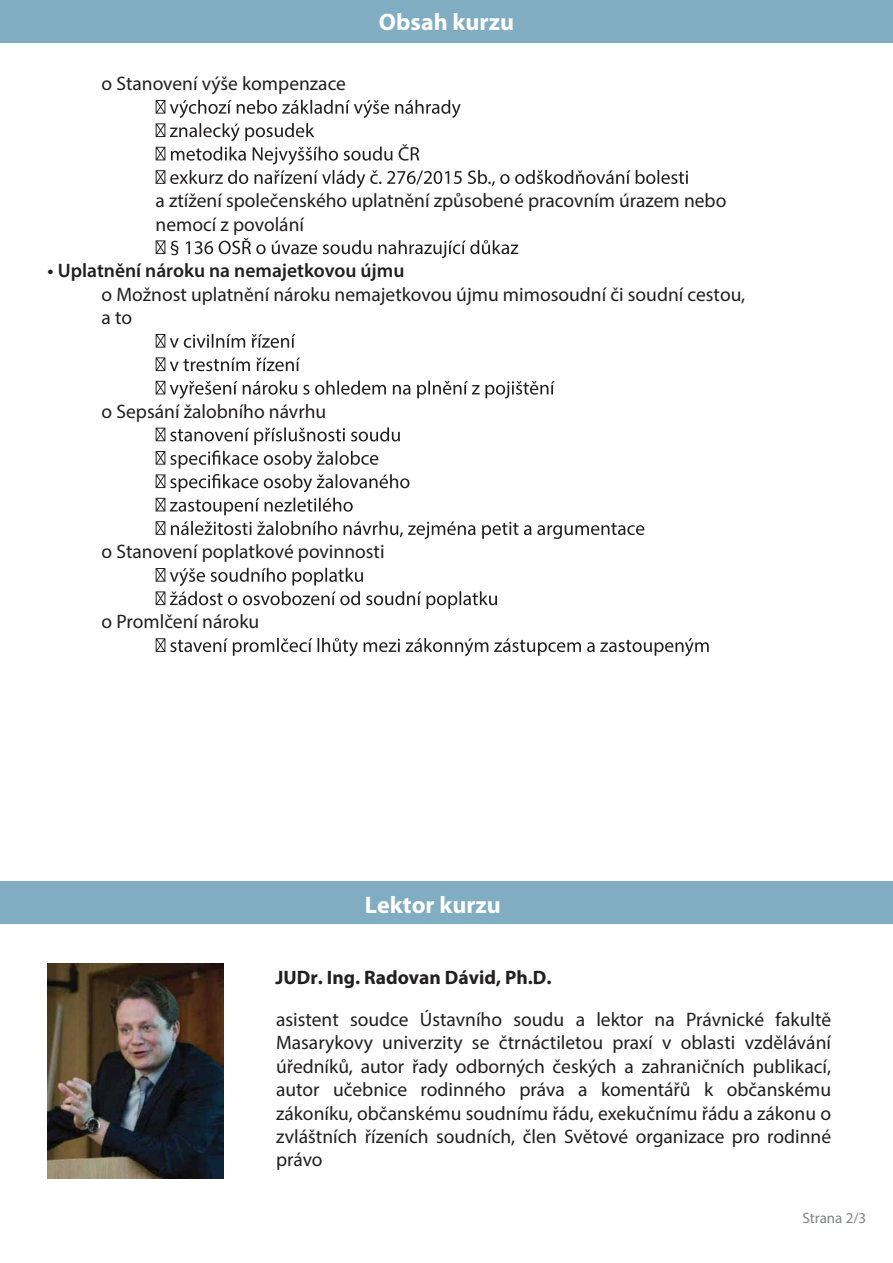
<style>
.page{position:relative;width:893px;height:1263px;background:#fff}
.page>*{position:absolute;margin:0;border:0;box-sizing:border-box;transform-origin:0 0}
.t1{font:700 24px "Myriad Pro";color:#fff}
.t2{font:19.5px/23.4px "Myriad Pro";color:#221f20}
.t3{font:600 19.5px "Myriad Pro";color:#221f20}
.t4{font:700 19.5px "Myriad Pro";color:#221f20}
.t5{font:15px "Myriad Pro";color:#808284}
</style>
<div class="page">
<div style="left:0;top:881px;width:893px;height:42px;background:#80adc2"></div>
<div style="left:0;top:0;width:893px;height:42px;background:#80adc2"></div>
<svg style="left:156px;top:100px;width:532px;height:88px"></svg>
<svg style="left:156px;top:238px;width:362px;height:20px"></svg>
<svg style="left:156px;top:334px;width:139px;height:14px"></svg>
<svg style="left:156px;top:357px;width:144px;height:14px"></svg>
<svg style="left:156px;top:381px;width:399px;height:18px"></svg>
<svg style="left:156px;top:427px;width:244px;height:18px"></svg>
<svg style="left:156px;top:451px;width:253px;height:41px"></svg>
<svg style="left:156px;top:498px;width:197px;height:17px"></svg>
<svg style="left:156px;top:521px;width:488px;height:18px"></svg>
<svg style="left:156px;top:568px;width:341px;height:41px"></svg>
<svg style="left:156px;top:638px;width:553px;height:18px"></svg>
<img style="left:48px;top:963px;width:175px;height:215px">
<p class="t2" style="left:102px;top:72px;width:246px">o Stanovení výše kompenzace</p>
<p class="t1" style="left:379px;top:6px;width:137px">Obsah kurzu</p>
<p class="t2" style="left:156px;top:189px;width:572px">a ztížení společenského uplatnění způsobené pracovním úrazem nebo nemocí z povolání</p>
<p class="t3" style="left:48px;top:258px;width:358px">• Uplatnění nároku na nemajetkovou újmu</p>
<p class="t2" style="left:102px;top:282px;width:645px">o Možnost uplatnění nároku nemajetkovou újmu mimosoudní či soudní cestou, a to</p>
<p class="t2" style="left:102px;top:399px;width:226px">o Sepsání žalobního návrhu</p>
<p class="t2" style="left:102px;top:540px;width:284px">o Stanovení poplatkové povinnosti</p>
<p class="t2" style="left:102px;top:610px;width:159px">o Promlčení nároku</p>
<p class="t1" style="left:365px;top:889px;width:137px">Lektor kurzu</p>
<p class="t4" style="left:275px;top:965px;width:278px">JUDr. Ing. Radovan Dávid, Ph.D.</p>
<p class="t2" style="left:276px;top:1007px;width:557px;text-align:justify">asistent soudce Ústavního soudu a lektor na Právnické fakultě Masarykovy univerzity se čtrnáctiletou praxí v oblasti vzdělávání úředníků, autor řady odborných českých a zahraničních publikací, autor učebnice rodinného práva a komentářů k občanskému zákoníku, občanskému soudnímu řádu, exekučnímu řádu a zákonu o zvláštních řízeních soudních, člen Světové organizace pro rodinné právo</p>
<p class="t5" style="left:802px;top:1209px;width:65px">Strana 2/3</p>
</div>
